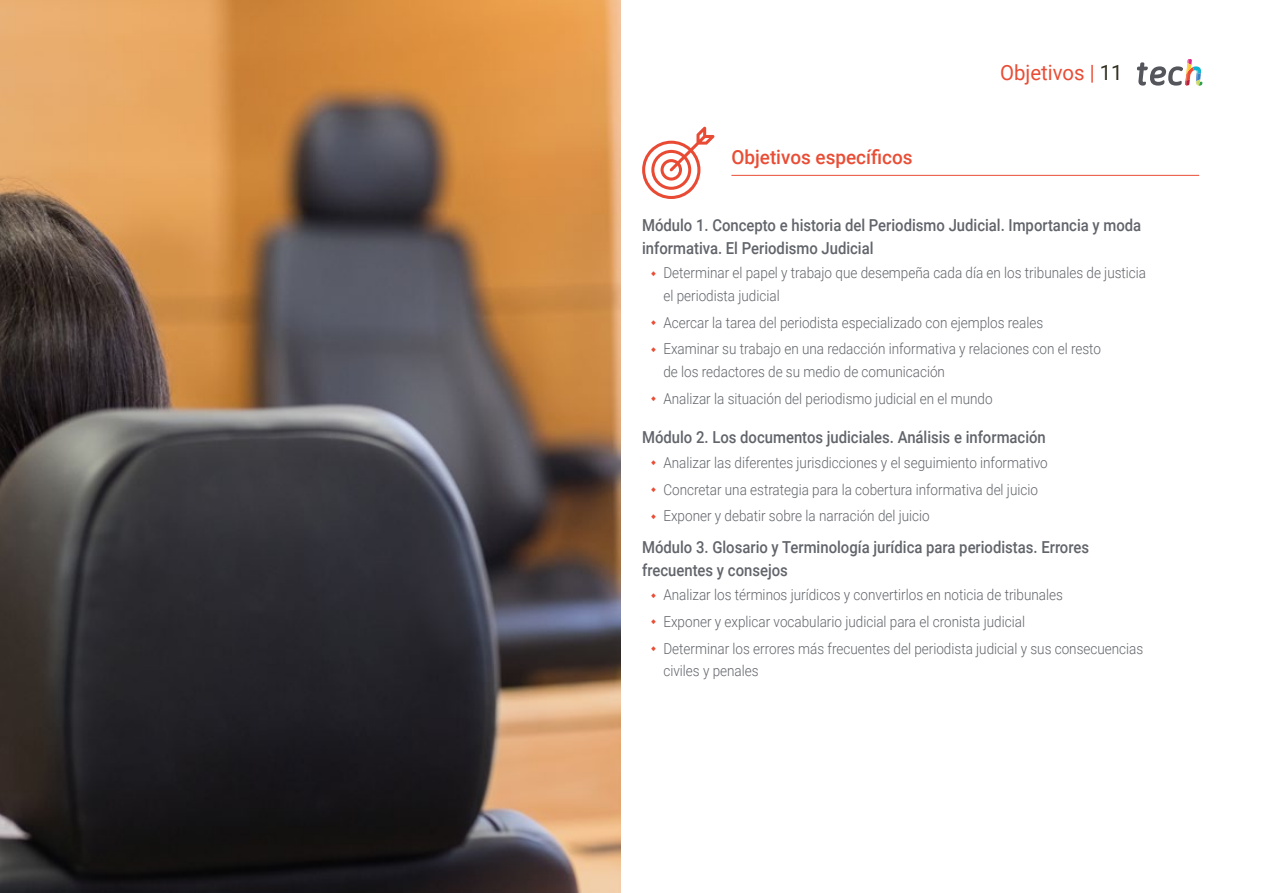
<style>
.page{position:relative;width:1263px;height:893px;background:#fff}
.page>*{position:absolute;margin:0;border:0;box-sizing:border-box;transform-origin:0 0}
.t1{font:21px "Roboto";color:#e94d35}
.t2{font:500 19.5px "Roboto";color:#e94d35}
.t3{font:500 16.5px/22.5px "Roboto";color:#61646a;scale:.9 1}
.t4{font:300 15px/26.7px "Roboto";color:#61646a;scale:.9 1}
.s1{color:#312e20}
</style>
<div class="page">
<hr style="left:731px;top:175px;width:468px;height:1px;background:#e94d35">
<svg style="left:642px;top:127px;width:72px;height:72px"></svg>
<svg style="left:1137px;top:59px;width:65px;height:27px"></svg>
<img style="left:0;top:0;width:621px;height:893px">
<h2 class="t2" style="left:731px;top:144px;width:183px">Objetivos específicos</h2>
<h1 class="t1" style="left:1000px;top:57px;width:124px">Objetivos | <span class="s1">11</span></h1>
<p class="t3" style="left:642px;top:214px;width:556px">Módulo 1. Concepto e historia del Periodismo Judicial. Importancia y moda informativa. El Periodismo Judicial</p>
<p class="t4" style="left:663px;top:261px;width:538px;line-height:22.5px">Determinar el papel y trabajo que desempeña cada día en los tribunales de justicia el periodista judicial</p>
<p class="t4" style="left:663px;top:308px;width:488px">Acercar la tarea del periodista especializado con ejemplos reales<br>Examinar su trabajo en una redacción informativa y relaciones con el resto</p>
<p class="t4" style="left:663px;top:358px;width:367px">de los redactores de su medio de comunicación<br>Analizar la situación del periodismo judicial en el mundo</p>
<p class="t3" style="left:642px;top:425px;width:450px">Módulo 2. Los documentos judiciales. Análisis e información</p>
<p class="t4" style="left:663px;top:449px;width:428px">Analizar las diferentes jurisdicciones y el seguimiento informativo<br>Concretar una estrategia para la cobertura informativa del juicio<br>Exponer y debatir sobre la narración del juicio</p>
<p class="t3" style="left:642px;top:536px;width:498px">Módulo 3. Glosario y Terminología jurídica para periodistas. Errores frecuentes y consejos</p>
<p class="t4" style="left:663px;top:581px;width:535px">Analizar los términos jurídicos y convertirlos en noticia de tribunales<br>Exponer y explicar vocabulario judicial para el cronista judicial<br>Determinar los errores más frecuentes del periodista judicial y sus consecuencias</p>
<p class="t4" style="left:663px;top:657px;width:107px">civiles y penales</p>
</div>
